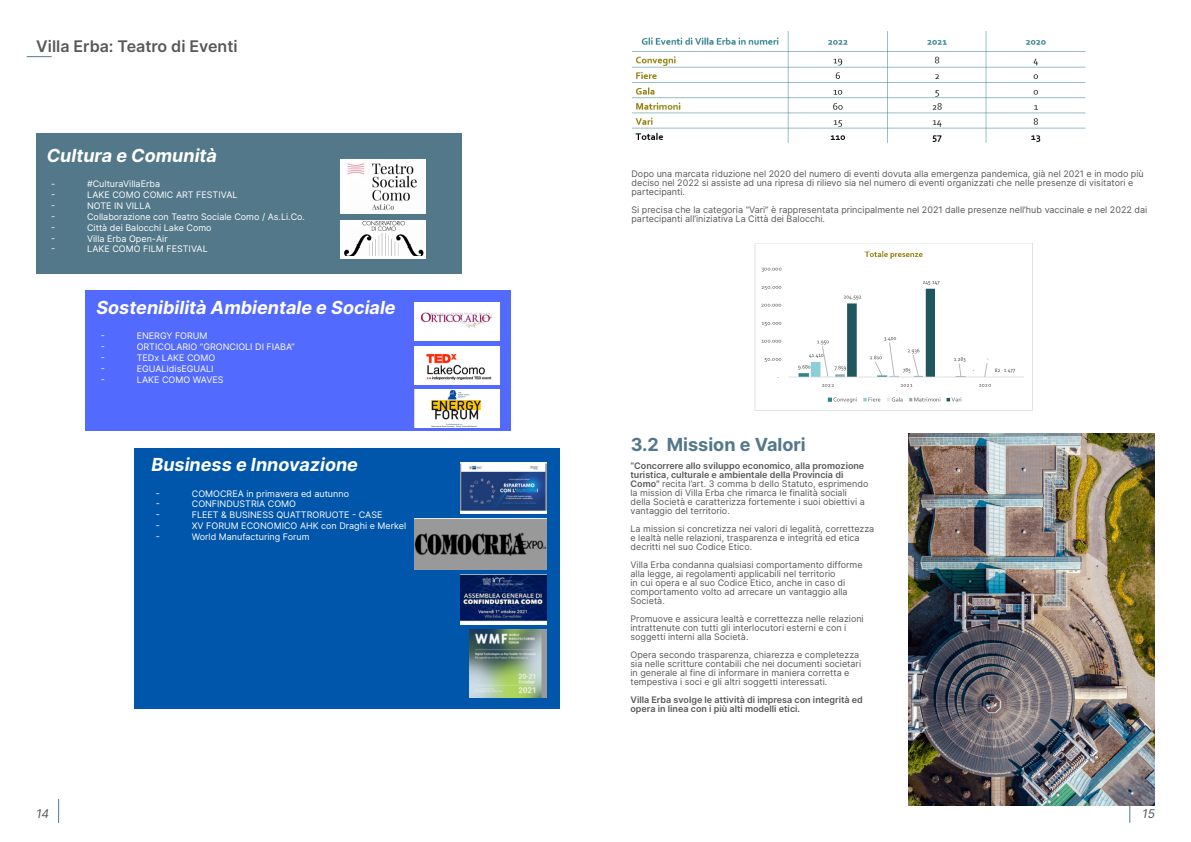
<style>
.page{position:relative;width:1191px;height:842px;background:#fff}
.page>*{position:absolute;margin:0;border:0;box-sizing:border-box;transform-origin:0 0}
.t1{font:italic 700 18px "Inter";color:#fff}
.t2{font:700 18px "Inter";color:#53788a}
.t3{font:600 16px "Inter";color:#57585a}
.t4{font:italic 12px "Inter";color:#57585a}
.t5{font:9px/9px "Inter";color:#57585a}
.t6{font:9px "Inter";color:#fff}
.t7{font:600 9px/9px "Inter";color:#57585a}
.s1{font-weight:600}
</style>
<div class="page">
<svg style="left:58px;top:799px;width:1px;height:24px"></svg>
<svg style="left:1129px;top:806px;width:1px;height:17px"></svg>
<div style="left:36px;top:133px;width:425px;height:141px;background:#53788a"></div>
<div style="left:85px;top:291px;width:425px;height:140px;background:#536aff"></div>
<div style="left:134px;top:448px;width:425px;height:261px;background:#0056ab"></div>
<svg style="left:27px;top:56px;width:25px;height:1px"></svg>
<img style="left:340px;top:220px;width:85px;height:39px">
<img style="left:340px;top:159px;width:85px;height:55px">
<img style="left:414px;top:303px;width:85px;height:38px">
<img style="left:414px;top:346px;width:85px;height:38px">
<img style="left:414px;top:389px;width:85px;height:39px">
<img style="left:461px;top:462px;width:85px;height:51px">
<img style="left:461px;top:574px;width:85px;height:51px">
<img style="left:414px;top:518px;width:132px;height:51px">
<img style="left:470px;top:630px;width:76px;height:67px">
<img style="left:632px;top:31px;width:454px;height:112px">
<img style="left:754px;top:243px;width:279px;height:168px">
<img style="left:908px;top:434px;width:247px;height:372px">
<p class="t3" style="left:36px;top:34px;width:203px">Villa Erba: Teatro di Eventi</p>
<p class="t1" style="left:47px;top:142px;width:172px">Cultura e Comunità</p>
<p class="t6" style="left:51px;top:178px;width:6px">-</p>
<p class="t6" style="left:87px;top:178px;width:75px">#CulturaVillaErba</p>
<p class="t6" style="left:51px;top:188px;width:6px">-</p>
<p class="t6" style="left:87px;top:188px;width:152px">LAKE COMO COMIC ART FESTIVAL</p>
<p class="t6" style="left:51px;top:199px;width:6px">-</p>
<p class="t6" style="left:87px;top:199px;width:65px">NOTE IN VILLA</p>
<p class="t6" style="left:51px;top:210px;width:6px">-</p>
<p class="t6" style="left:87px;top:210px;width:219px">Collaborazione con Teatro Sociale Como / As.Li.Co.</p>
<p class="t6" style="left:51px;top:221px;width:6px">-</p>
<p class="t6" style="left:87px;top:221px;width:126px">Città dei Balocchi Lake Como</p>
<p class="t6" style="left:51px;top:232px;width:6px">-</p>
<p class="t6" style="left:87px;top:232px;width:82px">Villa Erba Open-Air</p>
<p class="t6" style="left:51px;top:242px;width:6px">-</p>
<p class="t6" style="left:87px;top:242px;width:122px">LAKE COMO FILM FESTIVAL</p>
<p class="t1" style="left:96px;top:294px;width:301px">Sostenibilità Ambientale e Sociale</p>
<p class="t6" style="left:101px;top:329px;width:6px">-</p>
<p class="t6" style="left:137px;top:329px;width:72px">ENERGY FORUM</p>
<p class="t6" style="left:101px;top:340px;width:6px">-</p>
<p class="t6" style="left:137px;top:340px;width:160px">ORTICOLARIO “GRONCIOLI DI FIABA”</p>
<p class="t6" style="left:101px;top:351px;width:6px">-</p>
<p class="t6" style="left:137px;top:351px;width:80px">TEDx LAKE COMO</p>
<p class="t6" style="left:101px;top:362px;width:6px">-</p>
<p class="t6" style="left:137px;top:362px;width:78px">EGUALIdisEGUALI</p>
<p class="t6" style="left:101px;top:373px;width:6px">-</p>
<p class="t6" style="left:137px;top:373px;width:88px">LAKE COMO WAVES</p>
<p class="t1" style="left:151px;top:451px;width:208px">Business e Innovazione</p>
<p class="t6" style="left:156px;top:487px;width:6px">-</p>
<p class="t6" style="left:192px;top:487px;width:159px">COMOCREA in primavera ed autunno</p>
<p class="t6" style="left:156px;top:498px;width:6px">-</p>
<p class="t6" style="left:192px;top:498px;width:106px">CONFINDUSTRIA COMO</p>
<p class="t6" style="left:156px;top:508px;width:6px">-</p>
<p class="t6" style="left:192px;top:508px;width:192px">FLEET &amp; BUSINESS QUATTRORUOTE - CASE</p>
<p class="t6" style="left:156px;top:519px;width:6px">-</p>
<p class="t6" style="left:192px;top:519px;width:216px">XV FORUM ECONOMICO AHK con Draghi e Merkel</p>
<p class="t6" style="left:156px;top:530px;width:6px">-</p>
<p class="t6" style="left:192px;top:530px;width:119px">World Manufacturing Forum</p>
<p class="t5" style="left:631px;top:169px;width:514px">Dopo una marcata riduzione nel 2020 del numero di eventi dovuta alla emergenza pandemica, già nel 2021 e in modo più deciso nel 2022 si assiste ad una ripresa di rilievo sia nel numero di eventi organizzati che nelle presenze di visitatori e partecipanti.</p>
<p class="t5" style="left:631px;top:205px;width:517px">Si precisa che la categoria “Vari” è rappresentata principalmente nel 2021 dalle presenze nell’hub vaccinale e nel 2022 dai partecipanti all’iniziativa La Città dei Balocchi.</p>
<p class="t2" style="left:631px;top:431px;width:176px">3.2 Mission e Valori</p>
<p class="t5" style="left:630px;top:461px;width:239px"><span class="s1">“Concorrere allo sviluppo economico, alla promozione turistica, culturale e ambientale della Provincia di Como”</span> recita l’art. 3 comma b dello Statuto, esprimendo la mission di Villa Erba che rimarca le finalità sociali della Società e caratterizza fortemente i suoi obiettivi a vantaggio del territorio.</p>
<p class="t5" style="left:630px;top:524px;width:245px">La mission si concretizza nei valori di legalità, correttezza e lealtà nelle relazioni, trasparenza e integrità ed etica decritti nel suo Codice Etico.</p>
<p class="t5" style="left:630px;top:560px;width:234px">Villa Erba condanna qualsiasi comportamento difforme alla legge, ai regolamenti applicabili nel territorio<br>in cui opera e al suo Codice Etico, anche in caso di comportamento volto ad arrecare un vantaggio alla Società.</p>
<p class="t5" style="left:630px;top:614px;width:235px">Promuove e assicura lealtà e correttezza nelle relazioni intrattenute con tutti gli interlocutori esterni e con i soggetti interni alla Società.</p>
<p class="t5" style="left:630px;top:650px;width:232px">Opera secondo trasparenza, chiarezza e completezza sia nelle scritture contabili che nei documenti societari in generale al fine di informare in maniera corretta e tempestiva i soci e gli altri soggetti interessati.</p>
<p class="t7" style="left:630px;top:695px;width:234px">Villa Erba svolge le attività di impresa con integrità ed opera in linea con i più alti modelli etici.</p>
<h3 class="t4" style="left:36px;top:804px;width:15px">14</h3>
<h3 class="t4" style="left:1142px;top:804px;width:14px">15</h3>
</div>
